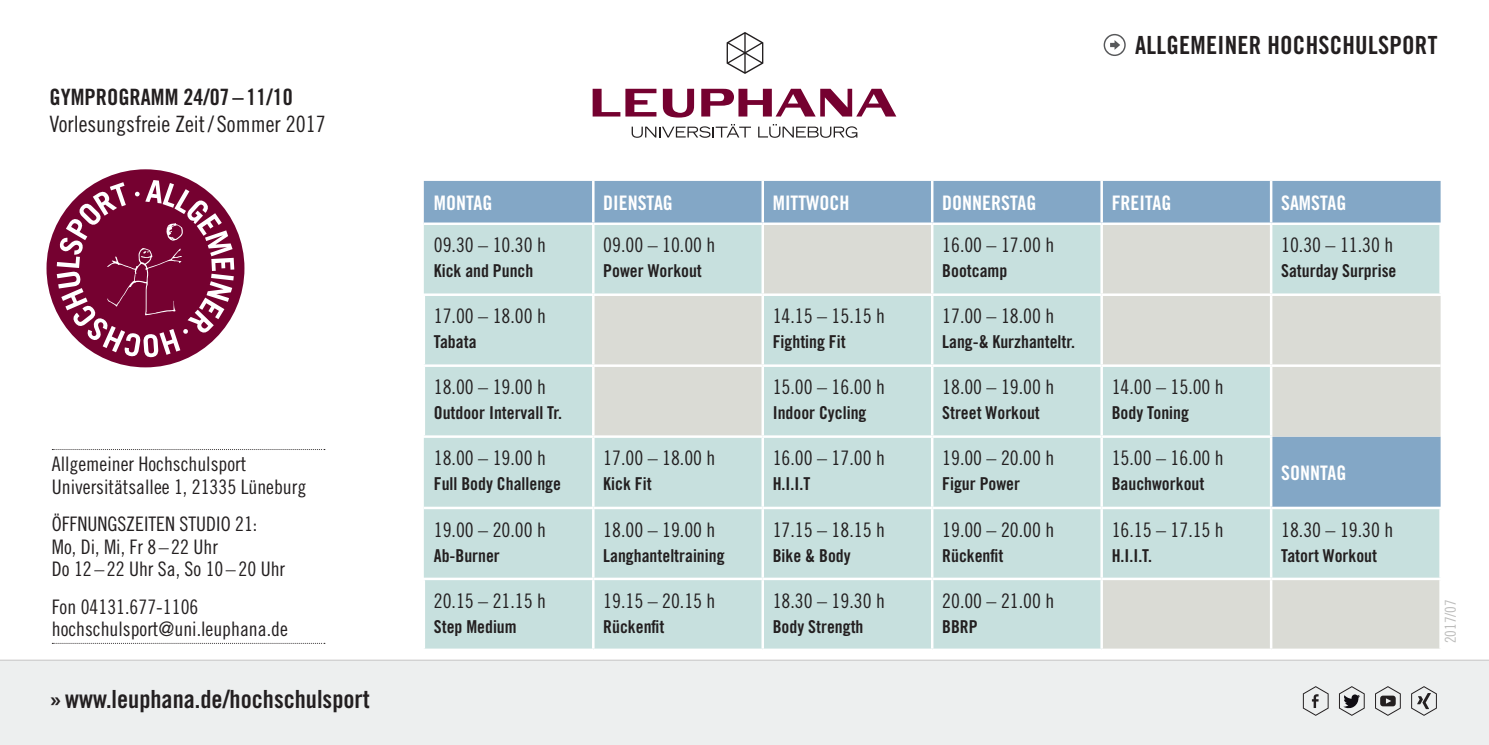
<style>
.page{position:relative;width:1489px;height:745px;background:#fff}
.page>*{position:absolute;margin:0;border:0;box-sizing:border-box;transform-origin:0 0}
.t1{font:25px "Trade Gothic LT Std Bd Cn 20";color:#231f20}
.t2{font:22.5px "Trade Gothic LT Std Cn 18";color:#231f20}
.t3{font:22.5px "Trade Gothic LT Std Bd Cn 20";color:#231f20}
.t4{font:20px/22.5px "Trade Gothic LT Std Cn 18";color:#231f20}
.t5{font:20px "Trade Gothic LT Std Bd Cn 20";color:#fff}
.t6{font:17.75px "Trade Gothic LT Std Bd Cn 20";color:#231f20}
.t7{font:15px "Trade Gothic LT Std Cn 18";color:#bcbcbb}
</style>
<div class="page">
<div style="left:424px;top:181px;width:1016px;height:41px;background:#83a7c6"></div>
<div style="left:424px;top:225px;width:168px;height:423px;background:#c7e0de"></div>
<svg style="left:594px;top:225px;width:846px;height:423px;background:#cadcda"></svg>
<hr style="left:761px;top:225px;width:3px;height:68px;background:#fff">
<hr style="left:930px;top:225px;width:3px;height:68px;background:#fff">
<hr style="left:1100px;top:225px;width:2px;height:68px;background:#fff">
<hr style="left:1269px;top:225px;width:3px;height:68px;background:#fff">
<hr style="left:1439px;top:225px;width:2px;height:68px;background:#fff">
<hr style="left:422px;top:296px;width:3px;height:68px;background:#fff">
<hr style="left:762px;top:293px;width:170px;height:3px;background:#fff">
<hr style="left:761px;top:296px;width:3px;height:68px;background:#fff">
<hr style="left:932px;top:293px;width:169px;height:3px;background:#fff">
<hr style="left:930px;top:296px;width:3px;height:68px;background:#fff">
<hr style="left:1101px;top:293px;width:169px;height:3px;background:#fff">
<hr style="left:1100px;top:296px;width:2px;height:68px;background:#fff">
<hr style="left:1270px;top:293px;width:171px;height:3px;background:#fff">
<hr style="left:1269px;top:296px;width:3px;height:68px;background:#fff">
<hr style="left:422px;top:364px;width:171px;height:2px;background:#fff">
<hr style="left:422px;top:366px;width:3px;height:69px;background:#fff">
<hr style="left:761px;top:366px;width:3px;height:69px;background:#fff">
<hr style="left:932px;top:364px;width:169px;height:2px;background:#fff">
<hr style="left:930px;top:366px;width:3px;height:69px;background:#fff">
<hr style="left:1101px;top:364px;width:169px;height:2px;background:#fff">
<hr style="left:1100px;top:366px;width:2px;height:69px;background:#fff">
<hr style="left:1270px;top:364px;width:170px;height:2px;background:#fff">
<hr style="left:1269px;top:366px;width:3px;height:69px;background:#fff">
<hr style="left:422px;top:435px;width:171px;height:2px;background:#fff">
<hr style="left:593px;top:435px;width:169px;height:2px;background:#fff">
<hr style="left:762px;top:435px;width:170px;height:2px;background:#fff">
<hr style="left:761px;top:437px;width:3px;height:69px;background:#fff">
<hr style="left:932px;top:435px;width:169px;height:2px;background:#fff">
<hr style="left:930px;top:437px;width:3px;height:69px;background:#fff">
<hr style="left:1100px;top:437px;width:2px;height:69px;background:#fff">
<hr style="left:1269px;top:437px;width:3px;height:69px;background:#fff">
<hr style="left:424px;top:506px;width:169px;height:3px;background:#fff">
<hr style="left:593px;top:506px;width:169px;height:3px;background:#fff">
<hr style="left:762px;top:506px;width:170px;height:3px;background:#fff">
<hr style="left:761px;top:509px;width:3px;height:68px;background:#fff">
<hr style="left:932px;top:506px;width:169px;height:3px;background:#fff">
<hr style="left:930px;top:509px;width:3px;height:68px;background:#fff">
<hr style="left:1101px;top:506px;width:169px;height:3px;background:#fff">
<hr style="left:1100px;top:509px;width:2px;height:68px;background:#fff">
<hr style="left:1270px;top:506px;width:171px;height:3px;background:#fff">
<hr style="left:1269px;top:509px;width:3px;height:68px;background:#fff">
<hr style="left:932px;top:577px;width:169px;height:2px;background:#fff">
<hr style="left:1270px;top:577px;width:171px;height:2px;background:#fff">
<hr style="left:592px;top:181px;width:2px;height:41px;background:#fff">
<hr style="left:761px;top:181px;width:3px;height:41px;background:#fff">
<hr style="left:930px;top:181px;width:3px;height:41px;background:#fff">
<hr style="left:1100px;top:181px;width:2px;height:41px;background:#fff">
<hr style="left:1269px;top:181px;width:3px;height:41px;background:#fff">
<hr style="left:422px;top:293px;width:171px;height:3px;background:#fff">
<hr style="left:593px;top:293px;width:169px;height:3px;background:#fff">
<hr style="left:593px;top:364px;width:169px;height:2px;background:#fff">
<hr style="left:762px;top:364px;width:170px;height:2px;background:#fff">
<hr style="left:1101px;top:435px;width:171px;height:2px;background:#fff">
<hr style="left:1439px;top:509px;width:2px;height:68px;background:#fff">
<hr style="left:762px;top:577px;width:170px;height:2px;background:#fff">
<hr style="left:593px;top:577px;width:169px;height:2px;background:#fff">
<hr style="left:761px;top:579px;width:3px;height:69px;background:#fff">
<hr style="left:422px;top:577px;width:171px;height:2px;background:#fff">
<hr style="left:422px;top:579px;width:3px;height:69px;background:#fff">
<hr style="left:930px;top:579px;width:3px;height:69px;background:#fff">
<hr style="left:1101px;top:577px;width:169px;height:2px;background:#fff">
<hr style="left:1100px;top:579px;width:2px;height:69px;background:#fff">
<hr style="left:1269px;top:579px;width:3px;height:69px;background:#fff">
<hr style="left:1439px;top:579px;width:2px;height:69px;background:#fff">
<svg style="left:52px;top:449px;width:273px;height:1px"></svg>
<svg style="left:52px;top:642px;width:273px;height:1px"></svg>
<svg style="left:46px;top:169px;width:198px;height:198px"></svg>
<div style="left:0;top:659px;width:1488px;height:85px;background:#edefef"></div>
<hr style="left:0;top:659px;width:1488px;height:1px;background:#c6c5c5">
<svg style="left:1375px;top:686px;width:25px;height:29px"></svg>
<svg style="left:1302px;top:686px;width:26px;height:29px"></svg>
<svg style="left:1411px;top:686px;width:25px;height:29px"></svg>
<svg style="left:1339px;top:686px;width:25px;height:29px"></svg>
<svg style="left:1103px;top:34px;width:22px;height:22px"></svg>
<svg style="left:631px;top:124px;width:120px;height:14px"></svg>
<svg style="left:758px;top:124px;width:99px;height:14px"></svg>
<svg style="left:592px;top:89px;width:64px;height:27px"></svg>
<svg style="left:701px;top:89px;width:195px;height:27px"></svg>
<svg style="left:662px;top:89px;width:32px;height:28px"></svg>
<svg style="left:726px;top:32px;width:37px;height:42px"></svg>
<p class="t3" style="left:50px;top:83px;width:245px">Gymprogramm 24/07 – 11/10</p>
<p class="t2" style="left:50px;top:111px;width:277px">Vorlesungsfreie Zeit/ Sommer 2017</p>
<p class="t4" style="left:52px;top:452px;width:256px">Allgemeiner Hochschulsport<br>Universitätsallee 1, 21335 Lüneburg</p>
<p class="t4" style="left:52px;top:512px;width:235px">Öffnungszeiten Studio 21:<br>Mo, Di, Mi, Fr 8–22 Uhr<br>Do 12–22 Uhr Sa, So 10 –20 Uhr</p>
<p class="t4" style="left:52px;top:594px;width:237px">Fon 04131.677-1106 hochschulsport@uni.leuphana.de</p>
<p class="t1" style="left:50px;top:683px;width:322px">»www.leuphana.de/hochschulsport</p>
<p class="t1" style="left:1135px;top:30px;width:304px">Allgemeiner Hochschulsport</p>
<p class="t5" style="left:434px;top:190px;width:58px">Montag</p>
<p class="t5" style="left:603px;top:190px;width:69px">Dienstag</p>
<p class="t5" style="left:772px;top:190px;width:78px">Mittwoch</p>
<p class="t5" style="left:942px;top:190px;width:93px">Donnerstag</p>
<p class="t5" style="left:1111px;top:190px;width:59px">freitag</p>
<p class="t5" style="left:1281px;top:190px;width:64px">Samstag</p>
<p class="t4" style="left:434px;top:234px;width:114px">09.30 – 10.30 h</p>
<p class="t6" style="left:434px;top:260px;width:101px">Kick and Punch</p>
<p class="t4" style="left:603px;top:234px;width:114px">09.00 – 10.00 h</p>
<p class="t6" style="left:603px;top:260px;width:100px">Power Workout</p>
<p class="t4" style="left:942px;top:234px;width:114px">16.00 – 17.00 h</p>
<p class="t6" style="left:942px;top:260px;width:67px">Bootcamp</p>
<p class="t4" style="left:1280px;top:234px;width:114px">10.30 – 11.30 h</p>
<p class="t6" style="left:1280px;top:260px;width:117px">Saturday Surprise</p>
<p class="t4" style="left:434px;top:304px;width:114px">17.00 – 18.00 h</p>
<p class="t6" style="left:434px;top:331px;width:44px">Tabata</p>
<p class="t4" style="left:772px;top:304px;width:114px">14.15 – 15.15 h</p>
<p class="t6" style="left:772px;top:331px;width:74px">Fighting Fit</p>
<p class="t4" style="left:942px;top:304px;width:114px">17.00 – 18.00 h</p>
<p class="t6" style="left:942px;top:331px;width:134px">Lang-&amp; Kurzhanteltr.</p>
<p class="t4" style="left:434px;top:375px;width:114px">18.00 – 19.00 h</p>
<p class="t6" style="left:434px;top:402px;width:130px">Outdoor Intervall Tr.</p>
<p class="t4" style="left:772px;top:375px;width:114px">15.00 – 16.00 h</p>
<p class="t6" style="left:772px;top:402px;width:95px">Indoor Cycling</p>
<p class="t4" style="left:942px;top:375px;width:114px">18.00 – 19.00 h</p>
<p class="t6" style="left:942px;top:402px;width:99px">Street Workout</p>
<p class="t4" style="left:1111px;top:375px;width:114px">14.00 – 15.00 h</p>
<p class="t6" style="left:1111px;top:402px;width:79px">Body Toning</p>
<p class="t4" style="left:434px;top:446px;width:114px">18.00 – 19.00 h</p>
<p class="t6" style="left:434px;top:473px;width:129px">Full Body Challenge</p>
<p class="t4" style="left:603px;top:446px;width:114px">17.00 – 18.00 h</p>
<p class="t6" style="left:603px;top:473px;width:50px">Kick Fit</p>
<p class="t4" style="left:772px;top:446px;width:114px">16.00 – 17.00 h</p>
<p class="t6" style="left:772px;top:473px;width:39px">H.I.I.T</p>
<p class="t4" style="left:942px;top:446px;width:114px">19.00 – 20.00 h</p>
<p class="t6" style="left:942px;top:473px;width:79px">Figur Power</p>
<p class="t4" style="left:1111px;top:446px;width:114px">15.00 – 16.00 h</p>
<p class="t6" style="left:1111px;top:473px;width:94px">Bauchworkout</p>
<p class="t5" style="left:1280px;top:460px;width:64px">Sonntag</p>
<p class="t4" style="left:434px;top:517px;width:114px">19.00 – 20.00 h</p>
<p class="t6" style="left:434px;top:544px;width:68px">Ab-Burner</p>
<p class="t4" style="left:603px;top:517px;width:114px">18.00 – 19.00 h</p>
<p class="t6" style="left:603px;top:544px;width:123px">Langhanteltraining</p>
<p class="t4" style="left:772px;top:517px;width:114px">17.15 – 18.15 h</p>
<p class="t6" style="left:772px;top:544px;width:79px">Bike &amp; Body</p>
<p class="t4" style="left:942px;top:517px;width:114px">19.00 – 20.00 h</p>
<p class="t6" style="left:942px;top:544px;width:63px">Rückenfit</p>
<p class="t4" style="left:1111px;top:517px;width:114px">16.15 – 17.15 h</p>
<p class="t6" style="left:1111px;top:544px;width:42px">H.I.I.T.</p>
<p class="t4" style="left:1280px;top:517px;width:114px">18.30 – 19.30 h</p>
<p class="t6" style="left:1280px;top:544px;width:97px">Tatort Workout</p>
<p class="t4" style="left:434px;top:588px;width:114px">20.15 – 21.15 h</p>
<p class="t6" style="left:434px;top:615px;width:84px">Step Medium</p>
<p class="t4" style="left:603px;top:588px;width:114px">19.15 – 20.15 h</p>
<p class="t6" style="left:603px;top:615px;width:63px">Rückenfit</p>
<p class="t4" style="left:772px;top:588px;width:114px">18.30 – 19.30 h</p>
<p class="t6" style="left:772px;top:615px;width:92px">Body Strength</p>
<p class="t4" style="left:942px;top:588px;width:114px">20.00 – 21.00 h</p>
<p class="t6" style="left:942px;top:615px;width:27px">BBRP</p>
<p class="t7" style="left:1441px;top:643px;width:46px;rotate:-90deg">2017/07</p>
</div>
